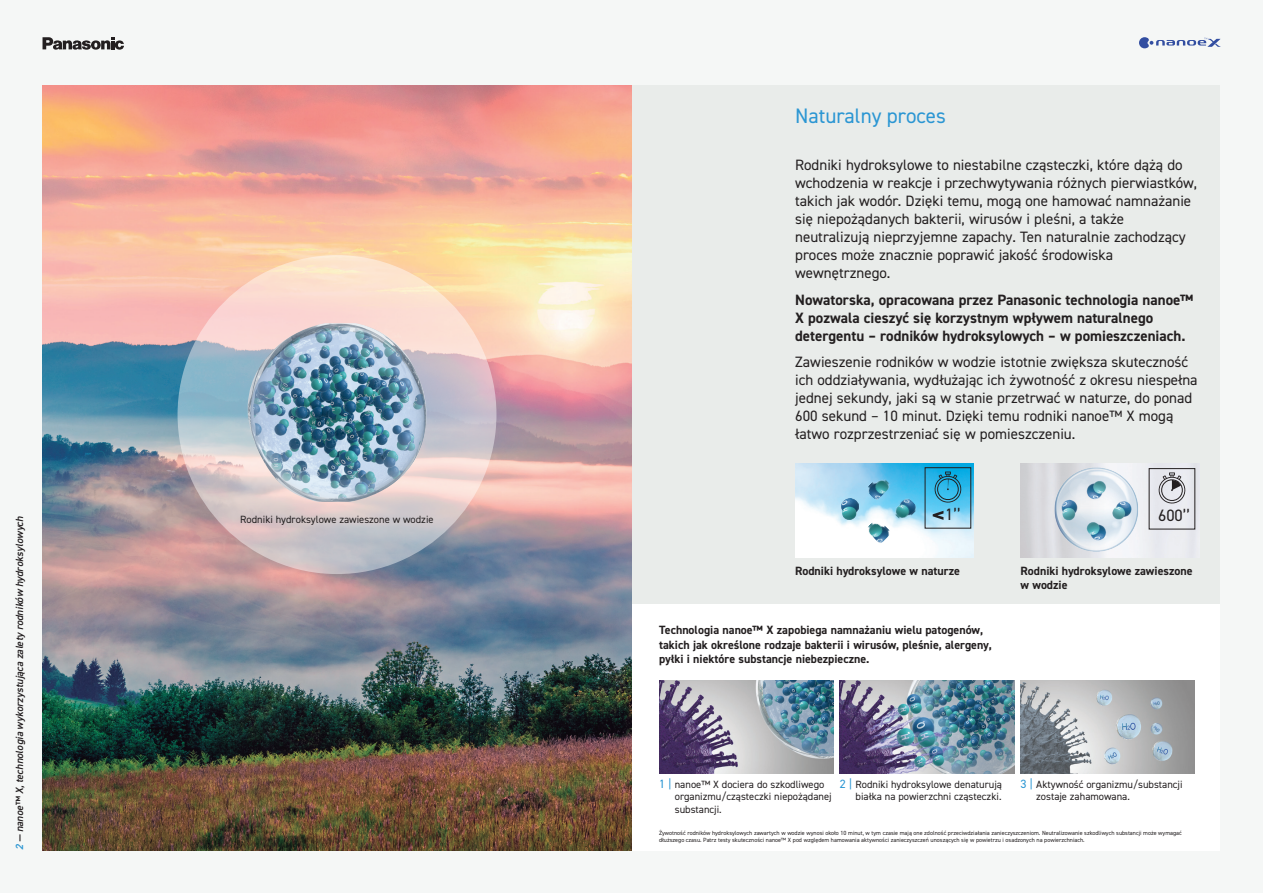
<style>
.page{position:relative;width:1263px;height:893px;background:#f5f7f6}
.page>*{position:absolute;margin:0;border:0;box-sizing:border-box;transform-origin:0 0}
._00_HEADLINE_14BK{font:21px "DIN2014";color:#2b96d3}
.t1{font:16.5px "DIN2014";color:#231f20}
._01_20_TEXT_10R{font:15px/18px "DIN2014";color:#231f20}
._01_20_TEXT_10B{font:700 15px/18px "DIN2014";color:#231f20}
._01_20_TEXT_8B{font:700 12px/14.4px "DIN2014";color:#231f20}
._01_20_TEXT_8R{font:10.5px/12.6px "DIN2014";color:#231f20}
.t2{font:italic 600 10.5px "DIN2014";color:#231f20}
._01_20_TEXT_6R{font:10.5px "DIN2014";color:#231f20}
._01_20_TEXT_6R-2{font:6px/7.2px "DIN2014";color:#231f20}
.s1{color:#2b96d3}
.s2{font-size:12px;color:#2b96d3}
</style>
<div class="page">
<svg style="left:1139px;top:37px;width:81px;height:11px"></svg>
<svg style="left:43px;top:37px;width:81px;height:13px"></svg>
<div style="left:631px;top:85px;width:589px;height:765px;background:#e9ecea"></div>
<div style="left:631px;top:604px;width:589px;height:246px;background:#fff"></div>
<img style="left:43px;top:85px;width:588px;height:765px">
<svg style="left:178px;top:255px;width:318px;height:319px;background:#d6cccc"></svg>
<img style="left:248px;top:323px;width:178px;height:179px">
<img style="left:1020px;top:463px;width:176px;height:94px">
<img style="left:1052px;top:464px;width:90px;height:91px">
<svg style="left:1157px;top:472px;width:30px;height:33px"></svg>
<img style="left:795px;top:463px;width:179px;height:94px">
<img style="left:842px;top:498px;width:16px;height:22px">
<img style="left:892px;top:496px;width:27px;height:27px">
<img style="left:865px;top:517px;width:27px;height:27px">
<img style="left:865px;top:474px;width:27px;height:27px">
<div style="left:925px;top:467px;width:46px;height:61px;border:1px solid #231f20"></div>
<svg style="left:933px;top:472px;width:30px;height:32px"></svg>
<svg style="left:933px;top:511px;width:10px;height:9px"></svg>
<img style="left:840px;top:680px;width:174px;height:94px">
<img style="left:659px;top:680px;width:174px;height:94px">
<img style="left:1020px;top:680px;width:175px;height:94px">
<p class="t2" style="left:12px;top:850px;width:336px;rotate:-90deg"><span class="s1">2</span> — nanoe™ X, technologia wykorzystująca zalety rodników hydroksylowych</p>
<p class="_01_20_TEXT_6R" style="left:240px;top:512px;width:195px">Rodniki hydroksylowe zawieszone w wodzie</p>
<p class="_00_HEADLINE_14BK" style="left:795px;top:102px;width:152px">Naturalny proces</p>
<p class="_01_20_TEXT_10R" style="left:795px;top:156px;width:403px">Rodniki hydroksylowe to niestabilne cząsteczki, które dążą do wchodzenia w reakcje i przechwytywania różnych pierwiastków, takich jak wodór. Dzięki temu, mogą one hamować namnażanie się niepożądanych bakterii, wirusów i pleśni, a także neutralizują nieprzyjemne zapachy. Ten naturalnie zachodzący proces może znacznie poprawić jakość środowiska wewnętrznego.</p>
<p class="_01_20_TEXT_10B" style="left:795px;top:291px;width:400px">Nowatorska, opracowana przez Panasonic technologia nanoe™<br>X pozwala cieszyć się korzystnym wpływem naturalnego detergentu – rodników hydroksylowych – w pomieszczeniach.</p>
<p class="_01_20_TEXT_10R" style="left:795px;top:353px;width:404px">Zawieszenie rodników w wodzie istotnie zwiększa skuteczność ich oddziaływania, wydłużając ich żywotność z okresu niespełna jednej sekundy, jaki są w stanie przetrwać w naturze, do ponad 600 sekund – 10 minut. Dzięki temu rodniki nanoe™ X mogą łatwo rozprzestrzeniać się w pomieszczeniu.</p>
<p class="t1" style="left:945px;top:504px;width:17px">1’’</p>
<p class="t1" style="left:1158px;top:505px;width:34px">600’’</p>
<p class="_01_20_TEXT_8B" style="left:795px;top:563px;width:166px">Rodniki hydroksylowe w naturze</p>
<p class="_01_20_TEXT_8B" style="left:1020px;top:563px;width:173px">Rodniki hydroksylowe zawieszone w wodzie</p>
<p class="_01_20_TEXT_8B" style="left:659px;top:623px;width:334px">Technologia nanoe™ X zapobiega namnażaniu wielu patogenów, takich jak określone rodzaje bakterii i wirusów, pleśnie, alergeny, pyłki i niektóre substancje niebezpieczne.</p>
<p class="_01_20_TEXT_8R" style="left:675px;top:777px;width:158px;text-indent:-16px"><span class="s2">1 |</span> nanoe™ X dociera do szkodliwego organizmu/cząsteczki niepożądanej substancji.</p>
<p class="_01_20_TEXT_8R" style="left:840px;top:777px;width:164px;text-align:right"><span class="s2">2 |</span> Rodniki hydroksylowe denaturują białka na powierzchni cząsteczki.</p>
<p class="_01_20_TEXT_8R" style="left:1036px;top:777px;width:148px;text-indent:-16px"><span class="s2">3 |</span> Aktywność organizmu/substancji zostaje zahamowana.</p>
<p class="_01_20_TEXT_6R-2" style="left:659px;top:829px;width:524px">Żywotność rodników hydroksylowych zawartych w wodzie wynosi około 10 minut, w tym czasie mają one zdolność przeciwdziałania zanieczyszczeniom. Neutralizowanie szkodliwych substancji może wymagać dłuższego czasu. Patrz testy skuteczności nanoe™ X pod względem hamowania aktywności zanieczyszczeń unoszących się w powietrzu i osadzonych na powierzchniach.</p>
</div>
